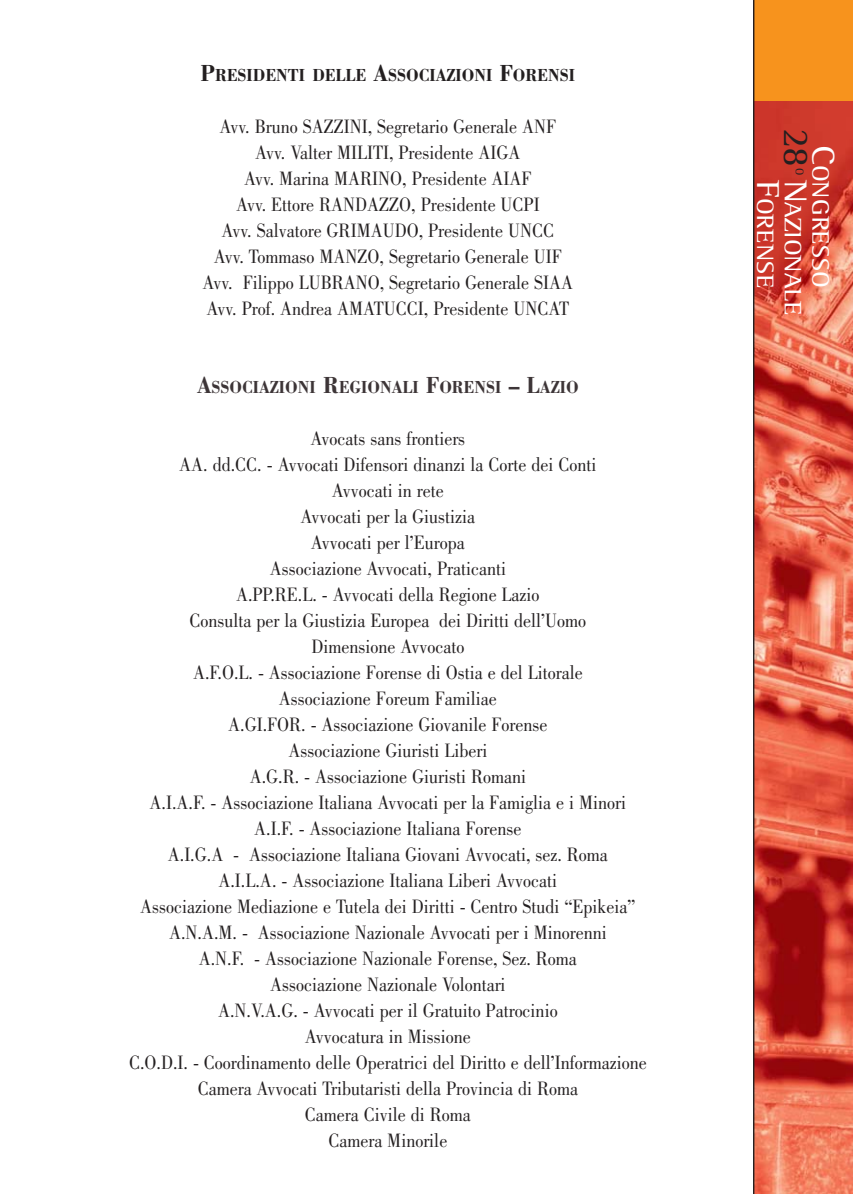
<style>
.page{position:relative;width:853px;height:1194px;background:#fff}
.page>*{position:absolute;margin:0;border:0;box-sizing:border-box;transform-origin:0 0}
.t1{font:37px "Rotis Semi Serif";color:#231f20;scale:1.04 1}
.t2{font:24.2px/27.6px "Rotis Semi Serif";color:#fff;scale:1.1 1}
.t3{font:20px/26px "Bodoni";color:#231f20;text-align:center;scale:.9 1}
.t4{font:700 18px "Bodoni";color:#231f20;scale:.9 1}
.t5{font:700 18px "Bodoni";color:#3d3537;scale:.9 1}
.t6{font:11.6px "Rotis Semi Serif";color:#231f20}
.s1{font-size:24px}
.s2{font-size:32.4px}
</style>
<div class="page">
<svg style="left:753px;top:0;width:100px;height:1193px;background:#d8593e"></svg>
<p class="t4" style="left:201px;top:68px;width:417px"><span class="s1">P</span>RESIDENTI DELLE <span class="s1">A</span>SSOCIAZIONI <span class="s1">F</span>ORENSI</p>
<p class="t3" style="left:203px;top:115px;width:413px">Avv. Bruno SAZZINI, Segretario Generale ANF Avv. Valter MILITI, Presidente AIGA<br>Avv. Marina MARINO, Presidente AIAF<br>Avv. Ettore RANDAZZO, Presidente UCPI<br>Avv. Salvatore GRIMAUDO, Presidente UNCC<br>Avv. Tommaso MANZO, Segretario Generale UIF Avv. Filippo LUBRANO, Segretario Generale SIAA Avv. Prof. Andrea AMATUCCI, Presidente UNCAT</p>
<p class="t5" style="left:197px;top:380px;width:425px"><span class="s1">A</span>SSOCIAZIONI <span class="s1">R</span>EGIONALI <span class="s1">F</span>ORENSI <span class="s1">– L</span>AZIO</p>
<p class="t3" style="left:129px;top:427px;width:576px">Avocats sans frontiers<br>AA. dd.CC. - Avvocati Difensori dinanzi la Corte dei Conti<br>Avvocati in rete<br>Avvocati per la Giustizia<br>Avvocati per l’Europa<br>Associazione Avvocati, Praticanti<br>A.PP.RE.L. - Avvocati della Regione Lazio<br>Consulta per la Giustizia Europea dei Diritti dell’Uomo<br>Dimensione Avvocato<br>A.F.O.L. - Associazione Forense di Ostia e del Litorale<br>Associazione Foreum Familiae<br>A.GI.FOR. - Associazione Giovanile Forense<br>Associazione Giuristi Liberi<br>A.G.R. - Associazione Giuristi Romani<br>A.I.A.F. - Associazione Italiana Avvocati per la Famiglia e i Minori A.I.F. - Associazione Italiana Forense<br>A.I.G.A - Associazione Italiana Giovani Avvocati, sez. Roma<br>A.I.L.A. - Associazione Italiana Liberi Avvocati<br>Associazione Mediazione e Tutela dei Diritti - Centro Studi “Epikeia” A.N.A.M. - Associazione Nazionale Avvocati per i Minorenni<br>A.N.F. - Associazione Nazionale Forense, Sez. Roma<br>Associazione Nazionale Volontari<br>A.N.V.A.G. - Avvocati per il Gratuito Patrocinio<br>Avvocatura in Missione<br>C.O.D.I. - Coordinamento delle Operatrici del Diritto e dell’Informazione Camera Avvocati Tributaristi della Provincia di Roma<br>Camera Civile di Roma<br>Camera Minorile</p>
<h1 class="t1" style="left:810px;top:128px;width:39px;rotate:90deg">28</h1>
<p class="t2" style="left:832px;top:180px;width:125px;text-indent:-35px;rotate:90deg"><span class="s2">C</span>ONGRESSO<br><span class="s2">N</span>AZIONALE<br><span class="s2">F</span>ORENSE</p>
<p class="t6" style="left:804px;top:168px;width:9px;rotate:90deg">O</p>
</div>
